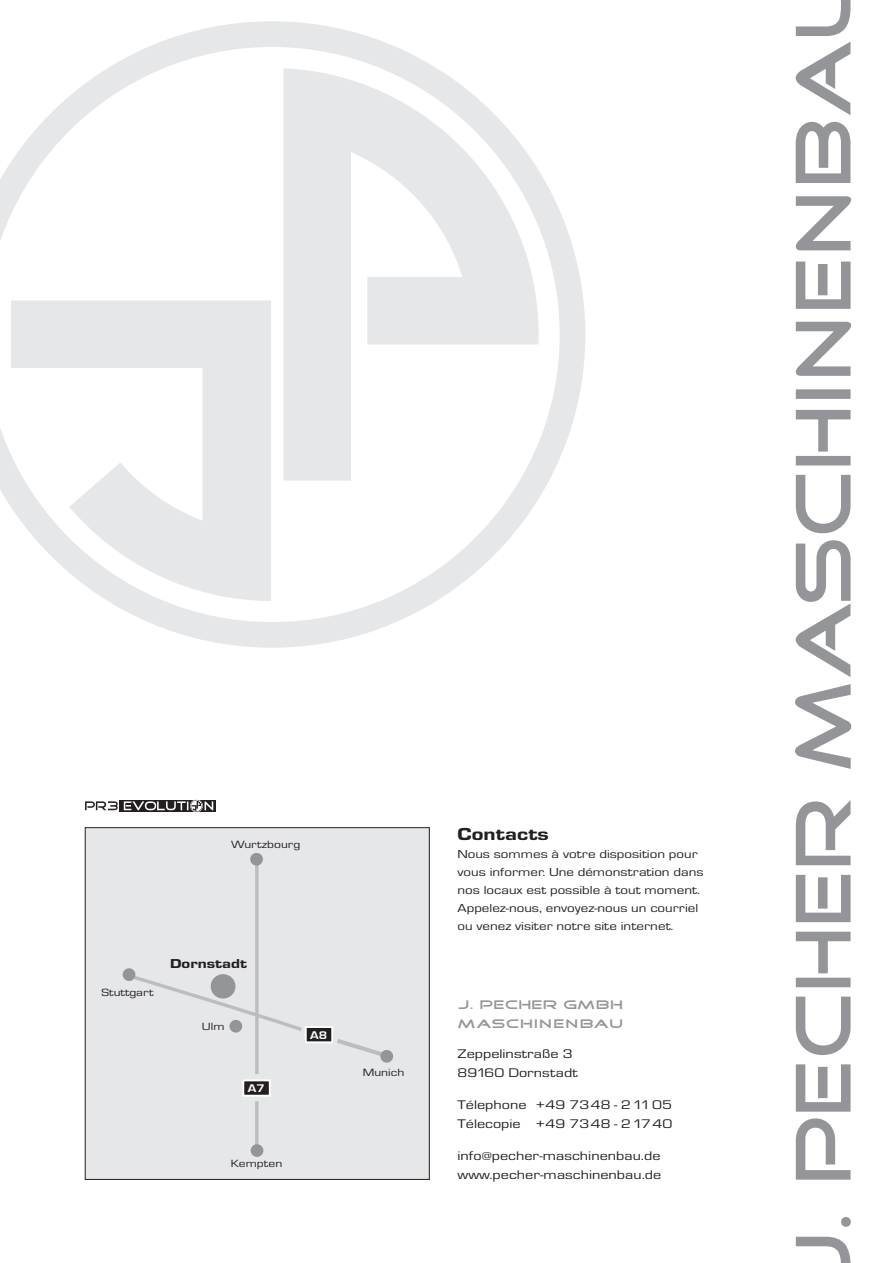
<style>
.page{position:relative;width:893px;height:1263px;background:#fff}
.page>*{position:absolute;margin:0;border:0;box-sizing:border-box;transform-origin:0 0}
.t1{font:18px "Eurostile T Heav";letter-spacing:.005em;color:#231f20;scale:1.25 1}
.t2{font:13.35px "Eurostile T Heav";color:#231f20;scale:1.25 1}
.t3{font:12.9px "Eurostile T";color:#231f20;scale:1.25 1}
.t4{font:12.45px "Good Times";letter-spacing:.04em;color:#939598;scale:1.25 1}
.t5{font:12.45px "Good Times";letter-spacing:.06em;color:#939598;scale:1.25 1}
.t6{font:12px/17.9px "Eurostile T";color:#231f20;scale:1.25 1}
.t7{font:700 11.55px "Eurostile T";color:#fff;scale:1.18 1}
.t8{font:10.8px "Eurostile T";color:#231f20;scale:1.25 1}
</style>
<div class="page">
<div style="left:85px;top:828px;width:344px;height:351px;background:#e6e7e9"></div>
<div style="left:85px;top:827px;width:344px;height:352px;border:1px solid #231f20"></div>
<svg style="left:255px;top:1101px;width:4px;height:43px"></svg>
<svg style="left:122px;top:968px;width:180px;height:65px"></svg>
<div style="left:251px;top:1144px;width:12px;height:13px;background:#939598;border-radius:50%"></div>
<div style="left:211px;top:974px;width:24px;height:24px;background:#939598;border-radius:50%"></div>
<div style="left:243px;top:1080px;width:27px;height:16px;background:#231f20"></div>
<div style="left:242px;top:1079px;width:29px;height:18px;border:2px solid #fff"></div>
<svg style="left:255px;top:866px;width:4px;height:208px"></svg>
<div style="left:306px;top:1027px;width:26px;height:15px;background:#231f20"></div>
<div style="left:305px;top:1026px;width:28px;height:17px;border:2px solid #fff"></div>
<svg style="left:337px;top:1039px;width:57px;height:24px"></svg>
<div style="left:250px;top:853px;width:13px;height:13px;background:#939598;border-radius:50%"></div>
<div style="left:229px;top:1020px;width:13px;height:12px;background:#939598;border-radius:50%"></div>
<svg style="left:119px;top:800px;width:97px;height:12px"></svg>
<svg style="left:124px;top:800px;width:89px;height:12px"></svg>
<svg style="left:85px;top:801px;width:33px;height:9px"></svg>
<svg style="left:795px;top:0;width:56px;height:1263px"></svg>
<svg style="left:0;top:21px;width:585px;height:627px"></svg>
<p class="t8" style="left:231px;top:838px;width:57px">Wurtzbourg</p>
<p class="t8" style="left:102px;top:987px;width:43px">Stuttgart</p>
<p class="t2" style="left:170px;top:956px;width:63px">Dornstadt</p>
<p class="t8" style="left:202px;top:1021px;width:20px">Ulm</p>
<p class="t7" style="left:248px;top:1082px;width:16px">A7</p>
<p class="t8" style="left:231px;top:1158px;width:43px">Kempten</p>
<p class="t7" style="left:310px;top:1028px;width:16px">A8</p>
<p class="t8" style="left:363px;top:1067px;width:35px">Munich</p>
<p class="t1" style="left:458px;top:825px;width:75px">Contacts</p>
<p class="t6" style="left:458px;top:845px;width:198px">Nous sommes à votre disposition pour vous informer. Une démonstration dans nos locaux est possible à tout moment.</p>
<p class="t6" style="left:458px;top:899px;width:194px">Appelez-nous, envoyez-nous un courriel ou venez visiter notre site internet.</p>
<p class="t4" style="left:458px;top:999px;width:134px">J. PECHER GMBH</p>
<p class="t5" style="left:458px;top:1018px;width:134px">MASCHINENBAU</p>
<p class="t3" style="left:458px;top:1047px;width:94px">Zeppelinstraße 3</p>
<p class="t3" style="left:458px;top:1066px;width:98px">89160 Dornstadt</p>
<p class="t3" style="left:458px;top:1098px;width:173px">Télephone +49 7348 - 21105</p>
<p class="t3" style="left:458px;top:1117px;width:173px">Télecopie +49 7348 - 21740</p>
<p class="t3" style="left:458px;top:1149px;width:164px">info@pecher-maschinenbau.de</p>
<p class="t3" style="left:458px;top:1168px;width:165px">www.pecher-maschinenbau.de</p>
</div>
